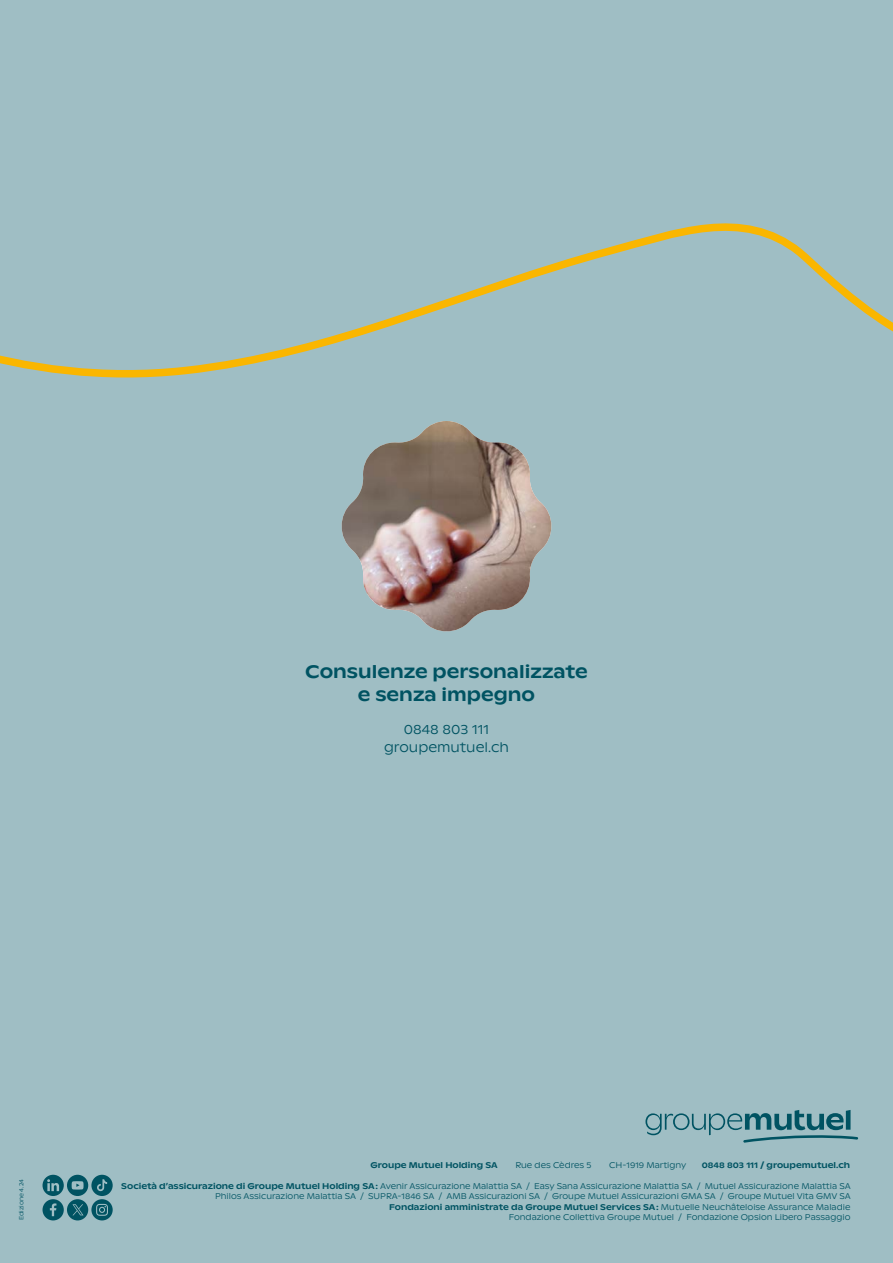
<style>
.page{position:relative;width:893px;height:1263px;background:#9fbec4}
.page>*{position:absolute;margin:0;border:0;box-sizing:border-box;transform-origin:0 0}
.t1{font:500 18px/22.5px "ABC Ginto Nord";color:#005362;text-align:center}
.t2{font:300 13.5px/18px "ABC Ginto Nord";color:#005362;text-align:center}
.t3{font:300 8.25px/10.5px "ABC Ginto Nord";color:#005362;text-align:right}
.t4{font:500 8.25px "ABC Ginto Nord";color:#005362}
.t5{font:300 6px "ABC Ginto Nord";letter-spacing:-.005em;color:#005362}
.s1{font-weight:500}
</style>
<div class="page">
<img style="left:341px;top:421px;width:211px;height:211px">
<svg style="left:0;top:223px;width:893px;height:155px"></svg>
<svg style="left:645px;top:1110px;width:213px;height:33px"></svg>
<svg style="left:43px;top:1175px;width:70px;height:45px"></svg>
<h1 class="t1" style="left:305px;top:660px;width:284px">Consulenze personalizzate e senza impegno</h1>
<h2 class="t2" style="left:384px;top:720px;width:126px">0848 803 111 groupemutuel.ch</h2>
<p class="t4" style="left:371px;top:1160px;width:129px">Groupe Mutuel Holding SA</p>
<p class="t3" style="left:515px;top:1160px;width:78px">Rue des Cèdres 5</p>
<p class="t3" style="left:609px;top:1160px;width:79px">CH-1919 Martigny</p>
<p class="t4" style="left:702px;top:1160px;width:150px">0848 803 111 / groupemutuel.ch</p>
<p class="t5" style="left:18px;top:1220px;width:43px;rotate:-90deg">Edizione 4.24</p>
<p class="t3" style="left:121px;top:1181px;width:731px"><span class="s1">Società d’assicurazione di Groupe Mutuel Holding SA :</span> Avenir Assicurazione Malattia SA / Easy Sana Assicurazione Malattia SA / Mutuel Assicurazione Malattia SA Philos Assicurazione Malattia SA / SUPRA-1846 SA / AMB Assicurazioni SA / Groupe Mutuel Assicurazioni GMA SA / Groupe Mutuel Vita GMV SA<br><span class="s1">Fondazioni amministrate da Groupe Mutuel Services SA :</span> Mutuelle Neuchâteloise Assurance Maladie<br>Fondazione Collettiva Groupe Mutuel / Fondazione Opsion Libero Passaggio</p>
</div>
